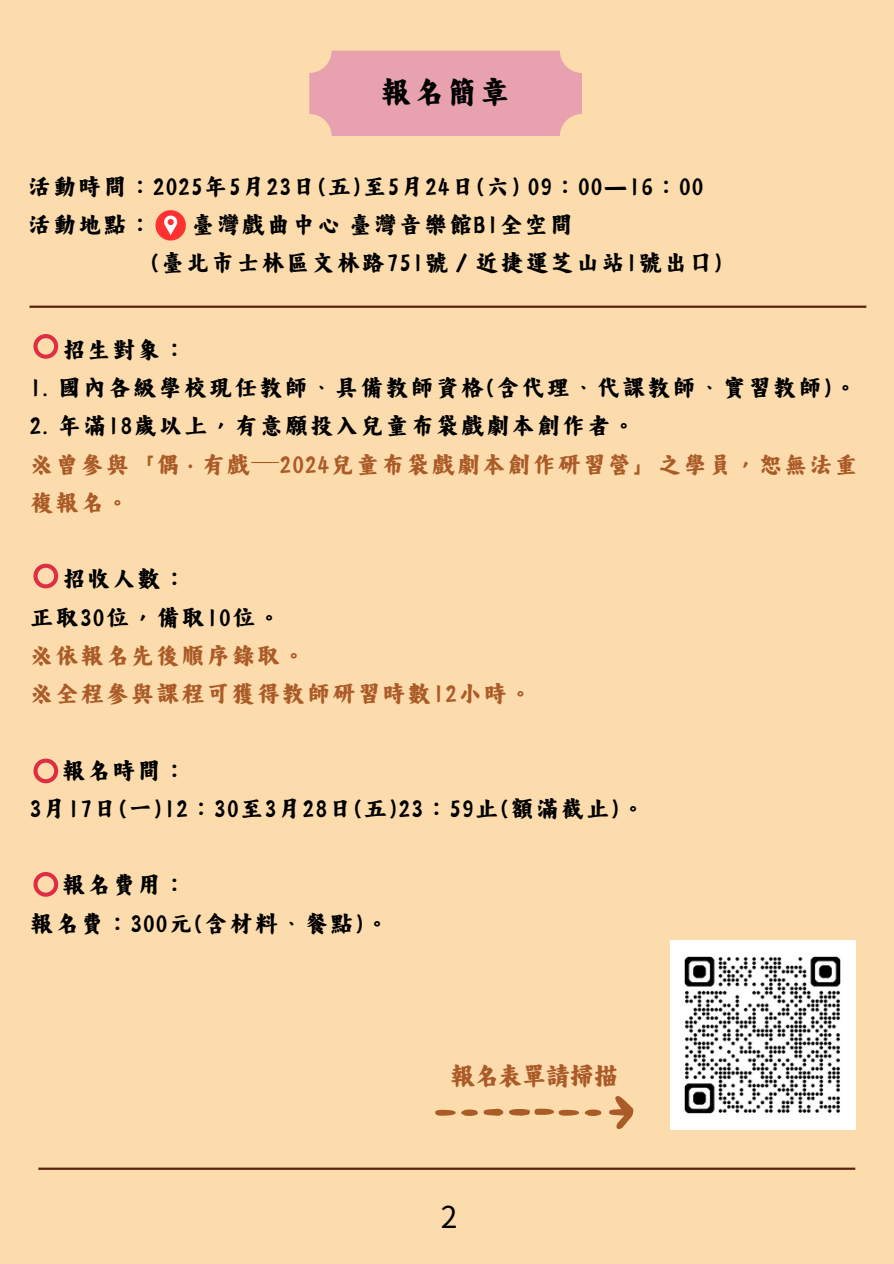
<style>
.page{position:relative;width:894px;height:1264px;background:#fff}
.page>*{position:absolute;margin:0;border:0;box-sizing:border-box;transform-origin:0 0}
.t1{font:36.3px "Canva Rhyming Mandarin Regular Script TC";color:#000}
.t2{font:30.15px "Canva Rhyming Mandarin Regular Script TC";letter-spacing:-.11em;color:#ab5b28}
.t3{font:30px "Noto Sans TC";color:#000}
.t4{font:27.6px/38.2px "Canva Rhyming Mandarin Regular Script TC";letter-spacing:.01em;color:#000}
.t5{font:27.6px/38.2px "Canva Rhyming Mandarin Regular Script TC";letter-spacing:.01em;color:#ab5b28}
.s1{font-family:"Noto Sans"}
.s2{font-family:"Noto Sans CJ Ksc"}
</style>
<div class="page">
<div style="left:0;top:0;width:893px;height:1263px;background:#fcdcac"></div>
<hr style="left:29px;top:305px;width:837px;height:3px;background:#58240f">
<hr style="left:38px;top:1167px;width:817px;height:2px;background:#58240f">
<img style="left:670px;top:940px;width:184px;height:189px">
<svg style="left:155px;top:210px;width:31px;height:30px"></svg>
<svg style="left:435px;top:1096px;width:198px;height:33px"></svg>
<svg style="left:33px;top:334px;width:25px;height:25px"></svg>
<svg style="left:33px;top:563px;width:25px;height:25px"></svg>
<svg style="left:33px;top:758px;width:25px;height:25px"></svg>
<svg style="left:33px;top:872px;width:25px;height:24px"></svg>
<div style="left:309px;top:51px;width:273px;height:85px;background:#e8a2af;border-radius:22px"></div>
<p class="t1" style="left:379px;top:74px;width:133px">報名簡章</p>
<h1 class="t4" style="left:27px;top:167px;width:678px">活動時間：2025年5月23日(五)至5月24日(六) 09：00－16：00活動地點：</h1>
<h1 class="t4" style="left:191px;top:206px;width:384px">臺灣戲曲中心臺灣音樂館B1全空間</h1>
<h2 class="t4" style="left:135px;top:244px;width:604px">（臺北市士林區文林路751號／近捷運芝山站1號出口）</h2>
<p class="t4" style="left:61px;top:330px;width:127px">招生對象：</p>
<p class="t4" style="left:29px;top:368px;width:829px">1. 國內各級學校現任教師、具備教師資格(含代理、代課教師、實習教師)。</p>
<p class="t4" style="left:29px;top:407px;width:608px">2. 年滿18歲以上，有意願投入兒童布袋戲劇本創作者。</p>
<p class="t5" style="left:29px;top:445px;width:830px">※曾參與「偶 <span class="s1">‧</span> 有戲<span class="s2">─</span>2024兒童布袋戲劇本創作研習營」之學員，恕無法重複報名。</p>
<p class="t4" style="left:61px;top:560px;width:127px">招收人數：</p>
<p class="t4" style="left:29px;top:598px;width:253px">正取30位，備取10位。</p>
<p class="t5" style="left:29px;top:636px;width:278px">※依報名先後順序錄取。</p>
<p class="t5" style="left:29px;top:674px;width:505px">※全程參與課程可獲得教師研習時數12小時。</p>
<p class="t4" style="left:61px;top:751px;width:127px">報名時間：</p>
<p class="t4" style="left:29px;top:789px;width:617px">3月17日(一)12：30至3月28日(五)23：59止(額滿截止)。</p>
<p class="t4" style="left:61px;top:866px;width:127px">報名費用：</p>
<p class="t4" style="left:29px;top:904px;width:361px">報名費：300元(含材料、餐點)。</p>
<p class="t2" style="left:449px;top:1060px;width:171px">報名表單請掃描</p>
<p class="t3" style="left:440px;top:1193px;width:18px">2</p>
</div>
